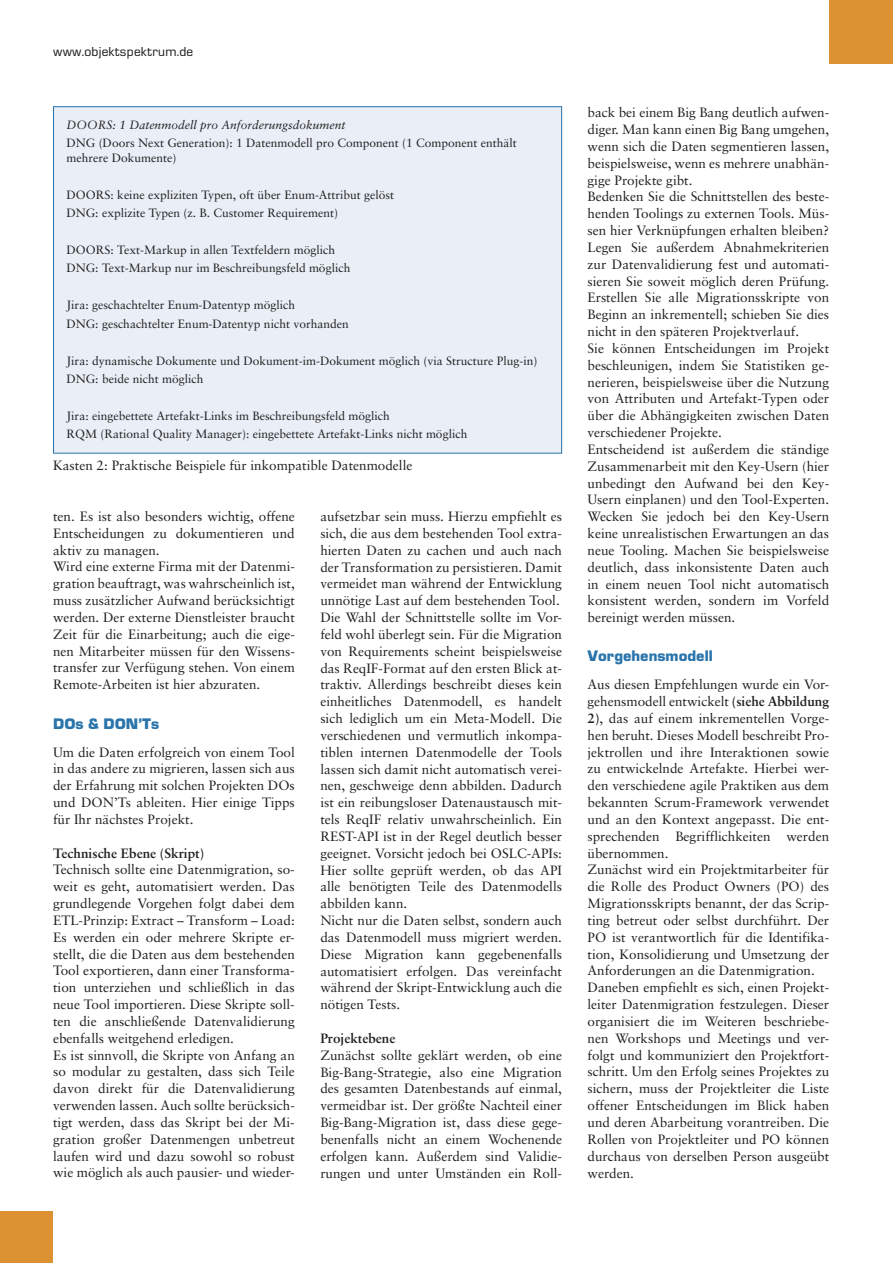
<style>
.page{position:relative;width:893px;height:1263px;background:#fff}
.page>*{position:absolute;margin:0;border:0;box-sizing:border-box;transform-origin:0 0}
.t1{font:700 15px "Eurostile BQ";color:#2974ab}
.t2{font:13.5px/16.8px "Sabon";color:#20201e}
.t3{font:700 13.5px "Sabon";color:#20201e}
.t4{font:12.75px "Eurostile BQ";letter-spacing:.02em;color:#20201e}
.t5{font:12px/18.5px "Sabon";color:#20201e}
.t6{font:italic 12px "Sabon";color:#20201e}
.s1{font-weight:700}
</style>
<div class="page">
<div style="left:0;top:1211px;width:53px;height:52px;background:#dc9132"></div>
<div style="left:829px;top:0;width:64px;height:64px;background:#dc9132"></div>
<div style="left:54px;top:107px;width:508px;height:346px;background:#e9eef7"></div>
<p class="t4" style="left:53px;top:44px;width:142px">www.objektspektrum.de</p>
<p class="t6" style="left:67px;top:118px;width:280px">DOORS: 1 Datenmodell pro Anforderungsdokument</p>
<p class="t5" style="left:67px;top:136px;width:452px;line-height:14.4px">DNG (Doors Next Generation): 1 Datenmodell pro Component (1 Component enthält mehrere Dokumente)</p>
<p class="t5" style="left:67px;top:185px;width:329px">DOORS: keine expliziten Typen, oft über Enum-Attribut gelöst<br>DNG: explizite Typen (z. B. Customer Requirement)</p>
<p class="t5" style="left:67px;top:240px;width:285px">DOORS: Text-Markup in allen Textfeldern möglich<br>DNG: Text-Markup nur im Beschreibungsfeld möglich</p>
<p class="t5" style="left:67px;top:296px;width:284px">Jira: geschachtelter Enum-Datentyp möglich<br>DNG: geschachtelter Enum-Datentyp nicht vorhanden</p>
<p class="t5" style="left:67px;top:351px;width:472px">Jira: dynamische Dokumente und Dokument-im-Dokument möglich (via Structure Plug-in)<br>DNG: beide nicht möglich</p>
<p class="t5" style="left:67px;top:406px;width:402px">Jira: eingebettete Artefakt-Links im Beschreibungsfeld möglich<br>RQM (Rational Quality Manager): eingebettete Artefakt-Links nicht möglich</p>
<p class="t2" style="left:53px;top:457px;width:361px">Kasten 2: Praktische Beispiele für inkompatible Datenmodelle</p>
<p class="t2" style="left:53px;top:508px;width:243px">ten. Es ist also besonders wichtig, offene Entscheidungen zu dokumentieren und aktiv zu managen.<br>Wird eine externe Firma mit der Datenmi&shy;gration beauftragt, was wahrscheinlich ist, muss zusätzlicher Aufwand berücksichtigt werden. Der externe Dienstleister braucht Zeit für die Einarbeitung; auch die eige&shy;nen Mitarbeiter müssen für den Wissens&shy;transfer zur Verfügung stehen. Von einem Remote-Arbeiten ist hier abzuraten.</p>
<p class="t1" style="left:53px;top:715px;width:108px">DOs &amp; DON’Ts</p>
<p class="t2" style="left:53px;top:743px;width:243px;text-align:justify">Um die Daten erfolgreich von einem Tool in das andere zu migrieren, lassen sich aus der Erfahrung mit solchen Projekten DOs und DON’Ts ableiten. Hier einige Tipps für Ihr nächstes Projekt.</p>
<p class="t3" style="left:53px;top:844px;width:153px">Technische Ebene (Skript)</p>
<p class="t2" style="left:53px;top:861px;width:243px">Technisch sollte eine Datenmigration, so&shy;weit es geht, automatisiert werden. Das grundlegende Vorgehen folgt dabei dem ETL-Prinzip: Extract – Transform – Load:<br>Es werden ein oder mehrere Skripte er&shy;stellt, die die Daten aus dem bestehenden Tool exportieren, dann einer Transforma&shy;tion unterziehen und schließlich in das neue Tool importieren. Diese Skripte soll&shy;ten die anschließende Datenvalidierung ebenfalls weitgehend erledigen.<br>Es ist sinnvoll, die Skripte von Anfang an so modular zu gestalten, dass sich Teile davon direkt für die Datenvalidierung verwenden lassen. Auch sollte berücksich&shy;tigt werden, dass das Skript bei der Mi&shy;gration großer Datenmengen unbetreut laufen wird und dazu sowohl so robust wie möglich als auch pausier- und wieder-</p>
<p class="t2" style="left:320px;top:508px;width:243px">aufsetzbar sein muss. Hierzu empfiehlt es sich, die aus dem bestehenden Tool extra&shy;hierten Daten zu cachen und auch nach der Transformation zu persistieren. Damit vermeidet man während der Entwicklung unnötige Last auf dem bestehenden Tool.<br>Die Wahl der Schnittstelle sollte im Vor&shy;feld wohl überlegt sein. Für die Migration von Requirements scheint beispielsweise das ReqIF-Format auf den ersten Blick at&shy;traktiv. Allerdings beschreibt dieses kein einheitliches Datenmodell, es handelt sich lediglich um ein Meta-Modell. Die verschiedenen und vermutlich inkompa&shy;tiblen internen Datenmodelle der Tools lassen sich damit nicht automatisch verei&shy;nen, geschweige denn abbilden. Dadurch ist ein reibungsloser Datenaustausch mit&shy;tels ReqIF relativ unwahrscheinlich. Ein REST-API ist in der Regel deutlich besser geeignet. Vorsicht jedoch bei OSLC-APIs:<br>Hier sollte geprüft werden, ob das API alle benötigten Teile des Datenmodells abbilden kann.<br>Nicht nur die Daten selbst, sondern auch das Datenmodell muss migriert werden.<br>Diese Migration kann gegebenenfalls automatisiert erfolgen. Das vereinfacht während der Skript-Entwicklung auch die nötigen Tests.</p>
<p class="t3" style="left:320px;top:1030px;width:77px">Projektebene</p>
<p class="t2" style="left:320px;top:1046px;width:243px;text-align:justify">Zunächst sollte geklärt werden, ob eine Big-Bang-Strategie, also eine Migration des gesamten Datenbestands auf einmal, vermeidbar ist. Der größte Nachteil einer Big-Bang-Migration ist, dass diese gege&shy;benenfalls nicht an einem Wochenende erfolgen kann. Außerdem sind Validie&shy;rungen und unter Umständen ein Roll-</p>
<p class="t2" style="left:587px;top:104px;width:243px">back bei einem Big Bang deutlich aufwen&shy;diger. Man kann einen Big Bang umgehen, wenn sich die Daten segmentieren lassen, beispielsweise, wenn es mehrere unabhän&shy;gige Projekte gibt.<br>Bedenken Sie die Schnittstellen des beste&shy;henden Toolings zu externen Tools. Müs&shy;sen hier Verknüpfungen erhalten bleiben?<br>Legen Sie außerdem Abnahmekriterien zur Datenvalidierung fest und automati&shy;sieren Sie soweit möglich deren Prüfung.<br>Erstellen Sie alle Migrationsskripte von Beginn an inkrementell; schieben Sie dies nicht in den späteren Projektverlauf.<br>Sie können Entscheidungen im Projekt beschleunigen, indem Sie Statistiken ge&shy;nerieren, beispielsweise über die Nutzung von Attributen und Artefakt-Typen oder über die Abhängigkeiten zwischen Daten verschiedener Projekte.<br>Entscheidend ist außerdem die ständige Zusammenarbeit mit den Key-Usern (hier unbedingt den Aufwand bei den Key-Usern einplanen) und den Tool-Experten.<br>Wecken Sie jedoch bei den Key-Usern keine unrealistischen Erwartungen an das neue Tooling. Machen Sie beispielsweise deutlich, dass inkonsistente Daten auch in einem neuen Tool nicht automatisch konsistent werden, sondern im Vorfeld bereinigt werden müssen.</p>
<p class="t1" style="left:587px;top:647px;width:127px">Vorgehensmodell</p>
<p class="t2" style="left:587px;top:676px;width:243px">Aus diesen Empfehlungen wurde ein Vor&shy;gehensmodell entwickelt <span class="s1">(siehe Abbildung 2)</span>, das auf einem inkrementellen Vorge&shy;hen beruht. Dieses Modell beschreibt Pro&shy;jektrollen und ihre Interaktionen sowie zu entwickelnde Artefakte. Hierbei wer&shy;den verschiedene agile Praktiken aus dem bekannten Scrum-Framework verwendet und an den Kontext angepasst. Die ent&shy;sprechenden Begrifflichkeiten werden übernommen.<br>Zunächst wird ein Projektmitarbeiter für die Rolle des Product Owners (PO) des Migrationsskripts benannt, der das Scrip&shy;ting betreut oder selbst durchführt. Der PO ist verantwortlich für die Identifika&shy;tion, Konsolidierung und Umsetzung der Anforderungen an die Datenmigration.<br>Daneben empfiehlt es sich, einen Projekt&shy;leiter Datenmigration festzulegen. Dieser organisiert die im Weiteren beschriebe&shy;nen Workshops und Meetings und ver&shy;folgt und kommuniziert den Projektfort&shy;schritt. Um den Erfolg seines Projektes zu sichern, muss der Projektleiter die Liste offener Entscheidungen im Blick haben und deren Abarbeitung vorantreiben. Die Rollen von Projektleiter und PO können durchaus von derselben Person ausgeübt werden.</p>
</div>
